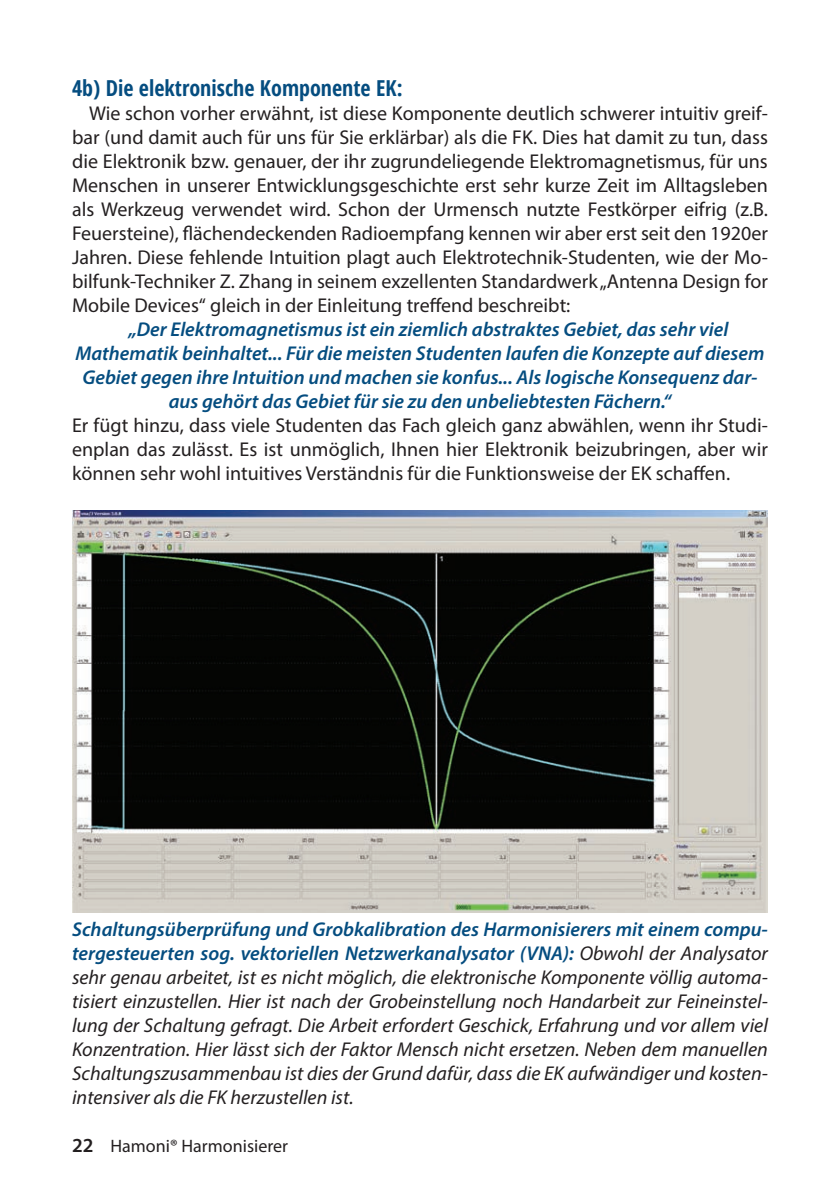
<style>
.page{position:relative;width:840px;height:1191px;background:#fff}
.page>*{position:absolute;margin:0;border:0;box-sizing:border-box;transform-origin:0 0}
.t1{font:700 condensed 22px "Open Sans";color:#054d80}
.Normal_mit_Einzug{font:20px/24px "Myriad Pro";color:#231f20;text-align:justify}
.t2{font:italic 20px/24px "Myriad Pro";color:#231f20;text-align:justify}
.Normal_mit_Einzug-2{font:italic 600 20px "Myriad Pro";color:#054d80}
.t3{font:18px "Myriad Pro";color:#231f20}
.s1{font-weight:600;color:#054d80}
.s2{font-weight:600;font-size:20px}
</style>
<div class="page">
<img style="left:72px;top:511px;width:695px;height:401px">
<p class="t1" style="left:72px;top:73px;width:332px">4b) Die elektronische Komponente EK:</p>
<p class="Normal_mit_Einzug" style="left:72px;top:101px;width:697px;text-indent:17px">Wie schon vorher erwähnt, ist diese Komponente deutlich schwerer intuitiv greif&shy;bar (und damit auch für uns für Sie erklärbar) als die FK. Dies hat damit zu tun, dass die Elektronik bzw. genauer, der ihr zugrundeliegende Elektromagnetismus, für uns Menschen in unserer Entwicklungsgeschichte erst sehr kurze Zeit im Alltagsleben als Werkzeug verwendet wird. Schon der Urmensch nutzte Festkörper eifrig (z.B.<br>Feuersteine), flächendeckenden Radioempfang kennen wir aber erst seit den 1920er Jahren. Diese fehlende Intuition plagt auch Elektrotechnik-Studenten, wie der Mo&shy;bilfunk-Techniker Z. Zhang in seinem exzellenten Standardwerk „Antenna Design for Mobile Devices“ gleich in der Einleitung treffend beschreibt:</p>
<p class="Normal_mit_Einzug-2" style="left:129px;top:317px;width:601px">„Der Elektromagnetismus ist ein ziemlich abstraktes Gebiet, das sehr viel</p>
<p class="Normal_mit_Einzug-2" style="left:75px;top:341px;width:690px">Mathematik beinhaltet... Für die meisten Studenten laufen die Konzepte auf diesem</p>
<p class="Normal_mit_Einzug-2" style="left:82px;top:365px;width:676px">Gebiet gegen ihre Intuition und machen sie konfus... Als logische Konsequenz dar-</p>
<p class="Normal_mit_Einzug-2" style="left:169px;top:389px;width:503px">aus gehört das Gebiet für sie zu den unbeliebtesten Fächern.“</p>
<p class="Normal_mit_Einzug" style="left:72px;top:413px;width:697px">Er fügt hinzu, dass viele Studenten das Fach gleich ganz abwählen, wenn ihr Studi&shy;enplan das zulässt. Es ist unmöglich, Ihnen hier Elektronik beizubringen, aber wir können sehr wohl intuitives Verständnis für die Funktionsweise der EK schaffen.</p>
<p class="t2" style="left:72px;top:917px;width:697px"><span class="s1">Schaltungsüberprüfung und Grobkalibration des Harmonisierers mit einem compu&shy;tergesteuerten sog. vektoriellen Netzwerkanalysator (VNA):</span> Obwohl der Analysator sehr genau arbeitet, ist es nicht möglich, die elektronische Komponente völlig automa&shy;tisiert einzustellen. Hier ist nach der Grobeinstellung noch Handarbeit zur Feineinstel&shy;lung der Schaltung gefragt. Die Arbeit erfordert Geschick, Erfahrung und vor allem viel Konzentration. Hier lässt sich der Faktor Mensch nicht ersetzen. Neben dem manuellen Schaltungszusammenbau ist dies der Grund dafür, dass die EK aufwändiger und kosten&shy;intensiver als die FK herzustellen ist.</p>
<p class="t3" style="left:72px;top:1135px;width:217px"><span class="s2">22</span> Hamoni® Harmonisierer</p>
</div>
